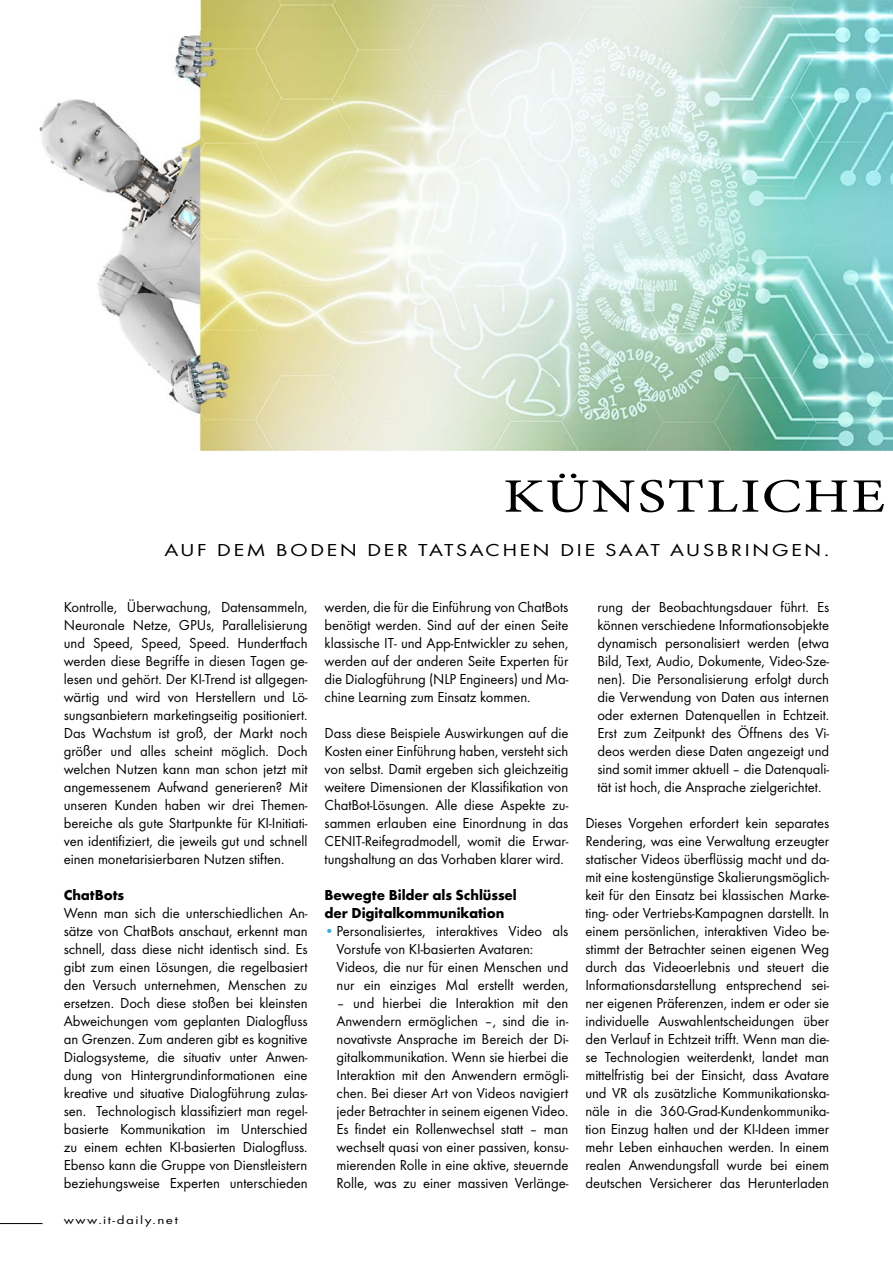
<style>
.page{position:relative;width:893px;height:1263px;background:#fff}
.page>*{position:absolute;margin:0;border:0;box-sizing:border-box;transform-origin:0 0}
.t1{font:48px "Minion Pro";letter-spacing:.03em;color:#000;scale:1.25 1}
.t2{font:18px "Futura T";letter-spacing:.1em;color:#000;scale:1.25 1}
.t3{font:15px/18px "Futura T";letter-spacing:-.005em;color:#000;text-align:justify}
.t4{font:700 15px/18px "Futura T";letter-spacing:-.005em;color:#000}
.t5{font:12px "Futura T";letter-spacing:.1em;color:#000;scale:1.25 1}
.s1{color:#3aa7df}
</style>
<div class="page">
<hr style="left:0;top:1223px;width:43px;height:1px;background:#000">
<img style="left:39px;top:0;width:854px;height:450px">
<h1 class="t1" style="left:503px;top:464px;width:307px">KÜNSTLICHE</h1>
<p class="t2" style="left:164px;top:539px;width:533px">AUF DEM BODEN DER TATSACHEN DIE SAAT AUSBRINGEN.</p>
<p class="t3" style="left:64px;top:598px;width:245px">Kontrolle, Überwachung, Datensammeln, Neuronale Netze, GPUs, Parallelisierung und Speed, Speed, Speed. Hundertfach werden diese Begriffe in diesen Tagen ge&shy;lesen und gehört. Der KI-Trend ist allgegen&shy;wärtig und wird von Herstellern und Lö&shy;sungsanbietern marketingseitig positioniert.<br>Das Wachstum ist groß, der Markt noch größer und alles scheint möglich. Doch welchen Nutzen kann man schon jetzt mit angemessenem Aufwand generieren? Mit unseren Kunden haben wir drei Themen&shy;bereiche als gute Startpunkte für KI-Initiati&shy;ven identifiziert, die jeweils gut und schnell einen monetarisierbaren Nutzen stiften.</p>
<p class="t4" style="left:64px;top:886px;width:62px">ChatBots</p>
<p class="t3" style="left:64px;top:904px;width:245px">Wenn man sich die unterschiedlichen An&shy;sätze von ChatBots anschaut, erkennt man schnell, dass diese nicht identisch sind. Es gibt zum einen Lösungen, die regelbasiert den Versuch unternehmen, Menschen zu ersetzen. Doch diese stoßen bei kleinsten Abweichungen vom geplanten Dialogfluss an Grenzen. Zum anderen gibt es kognitive Dialogsysteme, die situativ unter Anwen&shy;dung von Hintergrundinformationen eine kreative und situative Dialogführung zulas&shy;sen. Technologisch klassifiziert man regel&shy;basierte Kommunikation im Unterschied zu einem echten KI-basierten Dialogfluss.<br>Ebenso kann die Gruppe von Dienstleistern beziehungsweise Experten unterschieden</p>
<p class="t5" style="left:64px;top:1213px;width:93px">www.it-daily.net</p>
<p class="t3" style="left:325px;top:598px;width:245px">werden, die für die Einführung von ChatBots benötigt werden. Sind auf der einen Seite klassische IT- und App-Entwickler zu sehen, werden auf der anderen Seite Experten für die Dialogführung (NLP Engineers) und Ma&shy;chine Learning zum Einsatz kommen.</p>
<p class="t3" style="left:325px;top:724px;width:245px">Dass diese Beispiele Auswirkungen auf die Kosten einer Einführung haben, versteht sich von selbst. Damit ergeben sich gleichzeitig weitere Dimensionen der Klassifikation von ChatBot-Lösungen. Alle diese Aspekte zu&shy;sammen erlauben eine Einordnung in das CENIT-Reifegradmodell, womit die Erwar&shy;tungshaltung an das Vorhaben klarer wird.</p>
<p class="t4" style="left:325px;top:886px;width:194px">Bewegte Bilder als Schlüssel der Digitalkommunikation</p>
<p class="t3" style="left:337px;top:922px;width:233px;text-align:left;text-indent:-12px"><span class="s1">•</span>Personalisiertes, interaktives Video als Vorstufe von KI-basierten Avataren:<br>Videos, die nur für einen Menschen und nur ein einziges Mal erstellt werden,</p>
<p class="t3" style="left:337px;top:994px;width:233px">– und hierbei die Interaktion mit den Anwendern ermöglichen –, sind die in&shy;novativste Ansprache im Bereich der Di&shy;gitalkommunikation. Wenn sie hierbei die Interaktion mit den Anwendern ermögli&shy;chen. Bei dieser Art von Videos navigiert jeder Betrachter in seinem eigenen Video.<br>Es findet ein Rollenwechsel statt – man wechselt quasi von einer passiven, konsu&shy;mierenden Rolle in eine aktive, steuernde Rolle, was zu einer massiven Verlänge-</p>
<p class="t3" style="left:597px;top:598px;width:233px">rung der Beobachtungsdauer führt. Es können verschiedene Informationsobjekte dynamisch personalisiert werden (etwa Bild, Text, Audio, Dokumente, Video-Sze&shy;nen). Die Personalisierung erfolgt durch die Verwendung von Daten aus internen oder externen Datenquellen in Echtzeit.<br>Erst zum Zeitpunkt des Öffnens des Vi&shy;deos werden diese Daten angezeigt und sind somit immer aktuell – die Datenquali&shy;tät ist hoch, die Ansprache zielgerichtet.</p>
<p class="t3" style="left:585px;top:814px;width:245px">Dieses Vorgehen erfordert kein separates Rendering, was eine Verwaltung erzeugter statischer Videos überflüssig macht und da&shy;mit eine kostengünstige Skalierungsmöglich&shy;keit für den Einsatz bei klassischen Marke&shy;ting- oder Vertriebs-Kampagnen darstellt. In einem persönlichen, interaktiven Video be&shy;stimmt der Betrachter seinen eigenen Weg durch das Videoerlebnis und steuert die Informationsdarstellung entsprechend sei&shy;ner eigenen Präferenzen, indem er oder sie individuelle Auswahlentscheidungen über den Verlauf in Echtzeit trifft. Wenn man die&shy;se Technologien weiterdenkt, landet man mittelfristig bei der Einsicht, dass Avatare und VR als zusätzliche Kommunikationska&shy;näle in die 360-Grad-Kundenkommunika&shy;tion Einzug halten und der KI-Ideen immer mehr Leben einhauchen werden. In einem realen Anwendungsfall wurde bei einem deutschen Versicherer das Herunterladen</p>
</div>
